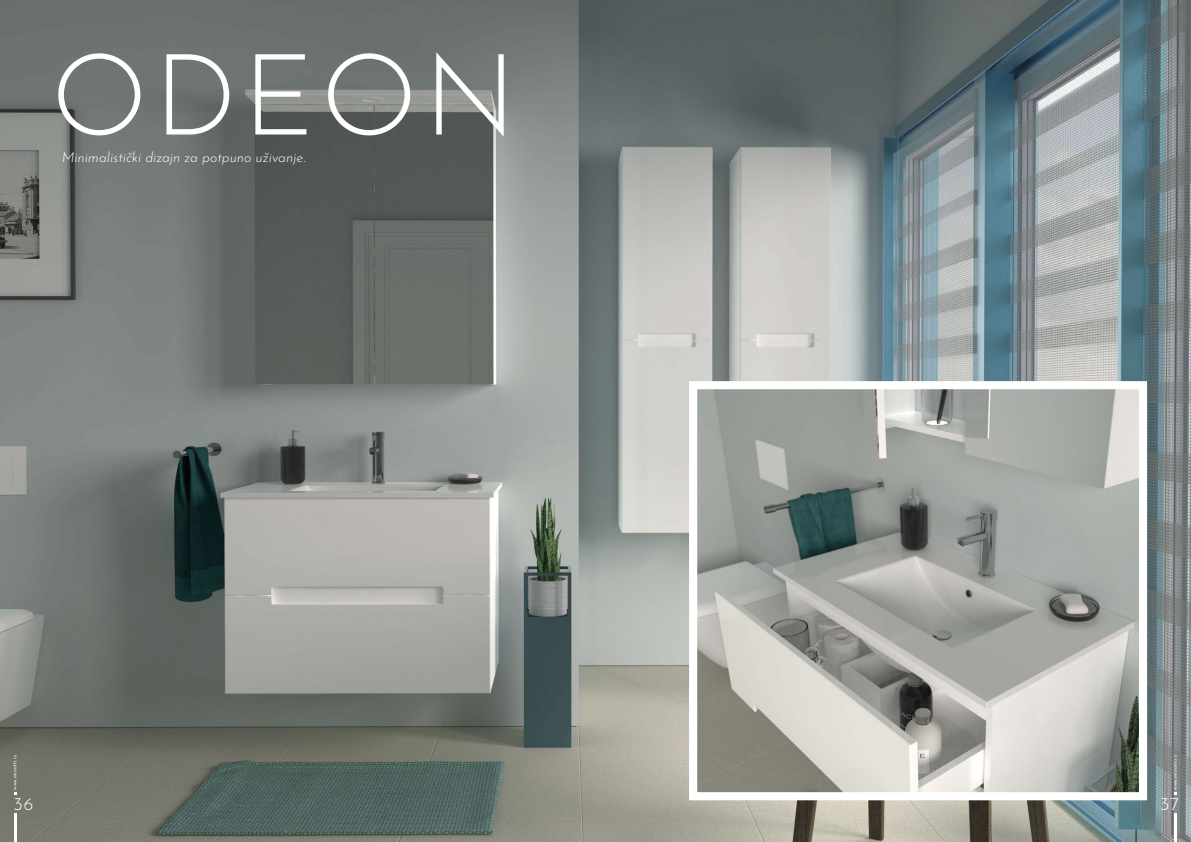
<style>
.page{position:relative;width:1191px;height:842px;background:#fff}
.page>*{position:absolute;margin:0;border:0;box-sizing:border-box;transform-origin:0 0}
.t1{font:300 113px "Josefin Sans";letter-spacing:.05em;color:#fff}
.t2{font:300 18px "Josefin Sans";color:#fff}
.Opisi_Levo_BELI{font:italic 300 14px "Josefin Sans";color:#fff}
.t3{font:5px "Josefin Sans";letter-spacing:.05em;color:#fff}
</style>
<div class="page">
<img style="left:0;top:0;width:1191px;height:842px">
<hr style="left:14px;top:814px;width:3px;height:28px;background:#fff">
<hr style="left:1174px;top:814px;width:3px;height:28px;background:#fff">
<img style="left:698px;top:390px;width:440px;height:401px">
<div style="left:689px;top:381px;width:458px;height:419px;border:8px solid #fff"></div>
<p class="t1" style="left:51px;top:11px;width:467px">ODEON</p>
<p class="Opisi_Levo_BELI" style="left:62px;top:145px;width:245px">Minimalistički dizajn za potpuno uživanje.</p>
<p class="t3" style="left:11px;top:790px;width:36px;rotate:-90deg">www.minotti.rs</p>
<p class="t2" style="left:13px;top:791px;width:21px">36</p>
<p class="t3" style="left:1171px;top:790px;width:36px;rotate:-90deg">www.minotti.rs</p>
<p class="t2" style="left:1160px;top:791px;width:20px">37</p>
</div>
